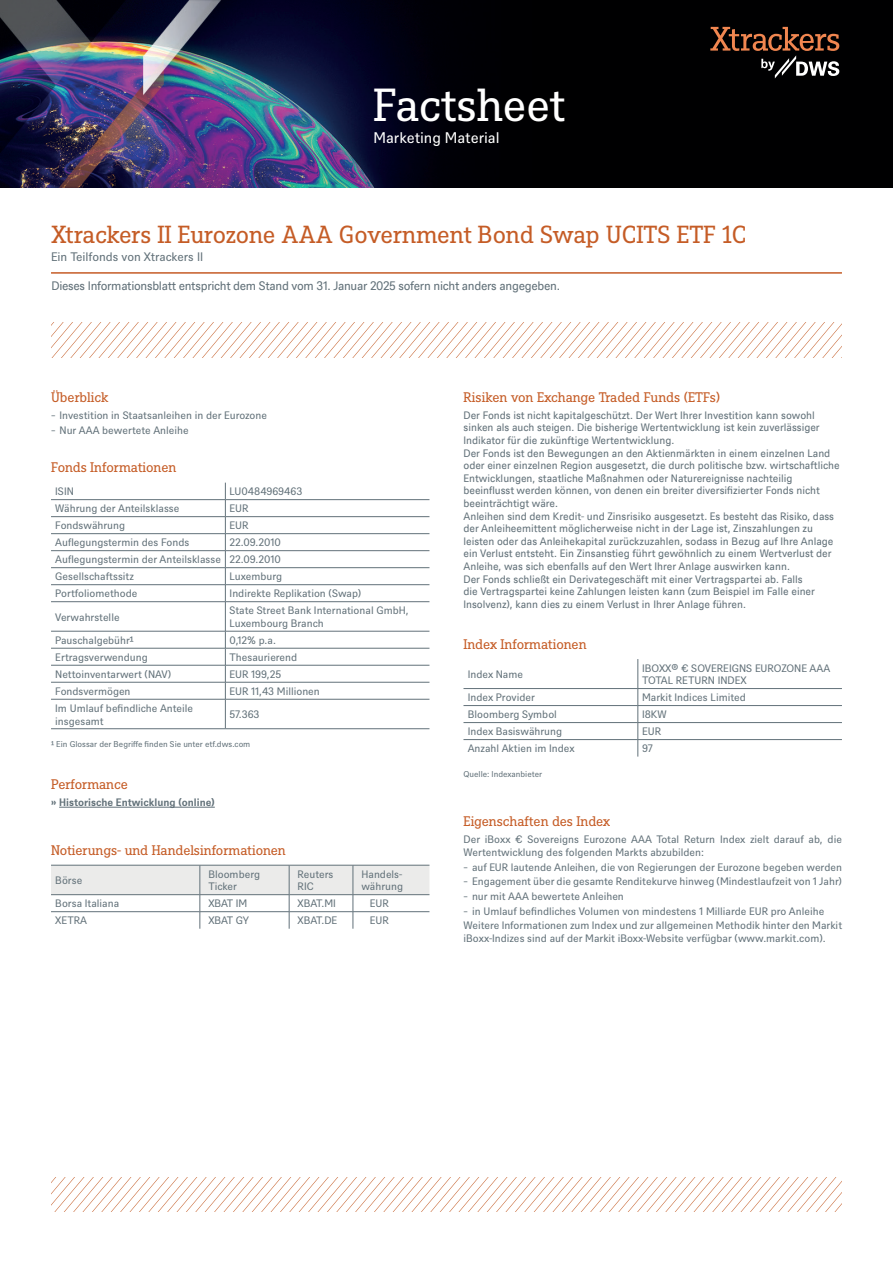
<style>
.page{position:relative;width:893px;height:1263px;background:#fff}
.page>*{position:absolute;margin:0;border:0;box-sizing:border-box;transform-origin:0 0}
.t1{font:45px "DWS Slab";letter-spacing:-.01em;color:#fff}
.t2{font:24px "DWS Slab";letter-spacing:-.005em;color:#c55c26}
.t3{font:15px "DWS Sans";color:#fff}
.t4{font:13.5px "DWS Slab";letter-spacing:-.01em;color:#c55c26}
.t5{font:12px "DWS Sans TT";letter-spacing:-.025em;color:#627179}
.t6{font:12px "DWS Sans";color:#627179}
.t7{font:10.5px/12.6px "DWS Sans";color:#627179}
.t8{font:10.5px/12.6px "DWS Sans TT";letter-spacing:-.005em;color:#627179}
.t9{font:700 10.5px "DWS Sans";color:#627179}
.t10{font:8.25px "DWS Sans";color:#627179}
</style>
<div class="page">
<hr style="left:59px;top:807px;width:156px;height:1px;background:#627179">
<hr style="left:51px;top:499px;width:174px;height:1px;background:#627179">
<hr style="left:225px;top:499px;width:204px;height:1px;background:#627179">
<hr style="left:51px;top:516px;width:174px;height:1px;background:#627179">
<hr style="left:225px;top:516px;width:204px;height:1px;background:#627179">
<hr style="left:51px;top:533px;width:174px;height:1px;background:#627179">
<hr style="left:225px;top:533px;width:204px;height:1px;background:#627179">
<hr style="left:51px;top:550px;width:174px;height:1px;background:#627179">
<hr style="left:225px;top:550px;width:204px;height:1px;background:#627179">
<hr style="left:51px;top:567px;width:174px;height:1px;background:#627179">
<hr style="left:225px;top:567px;width:204px;height:1px;background:#627179">
<hr style="left:51px;top:584px;width:174px;height:1px;background:#627179">
<hr style="left:225px;top:584px;width:204px;height:1px;background:#627179">
<hr style="left:51px;top:601px;width:174px;height:1px;background:#627179">
<hr style="left:225px;top:601px;width:204px;height:1px;background:#627179">
<hr style="left:51px;top:631px;width:174px;height:1px;background:#627179">
<hr style="left:225px;top:631px;width:204px;height:1px;background:#627179">
<hr style="left:51px;top:648px;width:174px;height:1px;background:#627179">
<hr style="left:225px;top:648px;width:204px;height:1px;background:#627179">
<hr style="left:51px;top:665px;width:174px;height:1px;background:#627179">
<hr style="left:51px;top:682px;width:174px;height:1px;background:#627179">
<hr style="left:51px;top:699px;width:174px;height:1px;background:#627179">
<hr style="left:51px;top:728px;width:174px;height:1px;background:#627179">
<hr style="left:225px;top:665px;width:204px;height:1px;background:#627179">
<hr style="left:225px;top:682px;width:204px;height:1px;background:#627179">
<hr style="left:225px;top:699px;width:204px;height:1px;background:#627179">
<hr style="left:225px;top:728px;width:204px;height:1px;background:#627179">
<svg style="left:225px;top:483px;width:1px;height:245px"></svg>
<svg style="left:51px;top:865px;width:378px;height:64px"></svg>
<hr style="left:463px;top:688px;width:175px;height:1px;background:#627179">
<hr style="left:638px;top:688px;width:204px;height:1px;background:#627179">
<hr style="left:463px;top:705px;width:175px;height:1px;background:#627179">
<hr style="left:638px;top:705px;width:204px;height:1px;background:#627179">
<hr style="left:463px;top:722px;width:175px;height:1px;background:#627179">
<hr style="left:638px;top:722px;width:204px;height:1px;background:#627179">
<hr style="left:463px;top:739px;width:175px;height:1px;background:#627179">
<hr style="left:638px;top:739px;width:204px;height:1px;background:#627179">
<svg style="left:638px;top:659px;width:1px;height:98px"></svg>
<hr style="left:51px;top:272px;width:791px;height:2px;background:#c55c26">
<svg style="left:52px;top:322px;width:790px;height:35px"></svg>
<img style="left:0;top:0;width:893px;height:188px">
<svg style="left:710px;top:27px;width:129px;height:51px;background:#3a2921"></svg>
<svg style="left:51px;top:1177px;width:791px;height:35px"></svg>
<h1 class="t1" style="left:373px;top:74px;width:193px">Factsheet</h1>
<h3 class="t3" style="left:373px;top:127px;width:128px">Marketing Material</h3>
<h2 class="t2" style="left:51px;top:218px;width:697px">Xtrackers II Eurozone AAA Government Bond Swap UCITS ETF 1C</h2>
<p class="t6" style="left:51px;top:249px;width:154px">Ein Teilfonds von Xtrackers II</p>
<p class="t5" style="left:51px;top:278px;width:510px">Dieses Informationsblatt entspricht dem Stand vom 31. Januar 2025 sofern nicht anders angegeben.</p>
<p class="t4" style="left:51px;top:388px;width:59px">Überblick</p>
<p class="t7" style="left:51px;top:407px;width:218px;line-height:14.7px">̵ Investition in Staatsanleihen in der Eurozone ̵ Nur AAA bewertete Anleihe</p>
<p class="t4" style="left:51px;top:458px;width:127px">Fonds Informationen</p>
<p class="t7" style="left:55px;top:485px;width:20px">ISIN</p>
<p class="t7" style="left:230px;top:485px;width:74px">LU0484969463</p>
<p class="t7" style="left:55px;top:502px;width:126px">Währung der Anteilsklasse</p>
<p class="t7" style="left:230px;top:502px;width:20px">EUR</p>
<p class="t7" style="left:55px;top:519px;width:71px">Fondswährung</p>
<p class="t7" style="left:230px;top:519px;width:20px">EUR</p>
<p class="t7" style="left:55px;top:536px;width:136px">Auflegungstermin des Fonds</p>
<p class="t7" style="left:55px;top:533px;width:227px;line-height:17px;text-align:justify;text-indent:174px">22.09.2010<br>Auflegungstermin der Anteilsklasse 22.09.2010<br>Gesellschaftssitz</p>
<p class="t7" style="left:230px;top:570px;width:54px">Luxemburg</p>
<p class="t7" style="left:55px;top:587px;width:84px">Portfoliomethode</p>
<p class="t7" style="left:230px;top:587px;width:133px">Indirekte Replikation (Swap)</p>
<p class="t7" style="left:55px;top:610px;width:66px">Verwahrstelle</p>
<p class="t7" style="left:230px;top:604px;width:181px">State Street Bank International GmbH,<br>Luxembourg Branch</p>
<p class="t7" style="left:55px;top:633px;width:80px">Pauschalgebühr¹</p>
<p class="t7" style="left:230px;top:633px;width:48px">0,12% p.a.</p>
<p class="t7" style="left:55px;top:650px;width:94px">Ertragsverwendung</p>
<p class="t7" style="left:230px;top:650px;width:69px">Thesaurierend</p>
<p class="t7" style="left:55px;top:667px;width:117px">Nettoinventarwert (NAV)</p>
<p class="t7" style="left:230px;top:667px;width:53px">EUR 199,25</p>
<p class="t7" style="left:55px;top:684px;width:77px">Fondsvermögen</p>
<p class="t7" style="left:230px;top:684px;width:92px">EUR 11,43 Millionen</p>
<p class="t7" style="left:55px;top:701px;width:139px">Im Umlauf befindliche Anteile insgesamt</p>
<p class="t7" style="left:230px;top:707px;width:31px">57.363</p>
<p class="t10" style="left:51px;top:738px;width:201px">¹ Ein Glossar der Begriffe finden Sie unter etf.dws.com</p>
<p class="t4" style="left:51px;top:775px;width:78px">Performance</p>
<p class="t9" style="left:51px;top:795px;width:165px">» Historische Entwicklung (online)</p>
<p class="t4" style="left:51px;top:841px;width:236px">Notierungs- und Handelsinformationen</p>
<p class="t7" style="left:55px;top:873px;width:29px">Börse</p>
<p class="t7" style="left:208px;top:867px;width:53px">Bloomberg<br>Ticker</p>
<p class="t7" style="left:298px;top:867px;width:37px">Reuters<br>RIC</p>
<p class="t7" style="left:361px;top:867px;width:43px">Handels&shy;währung</p>
<p class="t7" style="left:55px;top:897px;width:66px">Borsa Italiana</p>
<p class="t7" style="left:208px;top:897px;width:41px">XBAT IM</p>
<p class="t7" style="left:298px;top:897px;width:40px">XBAT.MI</p>
<p class="t7" style="left:370px;top:897px;width:20px">EUR</p>
<p class="t7" style="left:55px;top:914px;width:33px">XETRA</p>
<p class="t7" style="left:208px;top:914px;width:42px">XBAT GY</p>
<p class="t7" style="left:298px;top:914px;width:41px">XBAT.DE</p>
<p class="t7" style="left:370px;top:914px;width:20px">EUR</p>
<p class="t4" style="left:463px;top:388px;width:258px">Risiken von Exchange Traded Funds (ETFs)</p>
<p class="t8" style="left:463px;top:408px;width:378px">Der Fonds ist nicht kapitalgeschützt. Der Wert Ihrer Investition kann sowohl sinken als auch steigen. Die bisherige Wertentwicklung ist kein zuverlässiger Indikator für die zukünftige Wertentwicklung.<br>Der Fonds ist den Bewegungen an den Aktienmärkten in einem einzelnen Land oder einer einzelnen Region ausgesetzt, die durch politische bzw. wirtschaftliche Entwicklungen, staatliche Maßnahmen oder Naturereignisse nachteilig beeinflusst werden können, von denen ein breiter diversifizierter Fonds nicht beeinträchtigt wäre.<br>Anleihen sind dem Kredit- und Zinsrisiko ausgesetzt. Es besteht das Risiko, dass der Anleiheemittent möglicherweise nicht in der Lage ist, Zinszahlungen zu leisten oder das Anleihekapital zurückzuzahlen, sodass in Bezug auf Ihre Anlage ein Verlust entsteht. Ein Zinsanstieg führt gewöhnlich zu einem Wertverlust der Anleihe, was sich ebenfalls auf den Wert Ihrer Anlage auswirken kann.<br>Der Fonds schließt ein Derivategeschäft mit einer Vertragspartei ab. Falls<br>die Vertragspartei keine Zahlungen leisten kann (zum Beispiel im Falle einer Insolvenz), kann dies zu einem Verlust in Ihrer Anlage führen.</p>
<p class="t4" style="left:463px;top:635px;width:125px">Index Informationen</p>
<p class="t7" style="left:468px;top:667px;width:57px">Index Name</p>
<p class="t7" style="left:642px;top:661px;width:190px">IBOXX® € SOVEREIGNS EUROZONE AAA<br>TOTAL RETURN INDEX</p>
<p class="t7" style="left:468px;top:690px;width:69px">Index Provider</p>
<p class="t7" style="left:642px;top:690px;width:105px">Markit Indices Limited</p>
<p class="t7" style="left:468px;top:707px;width:91px">Bloomberg Symbol</p>
<p class="t7" style="left:642px;top:707px;width:26px">I8KW</p>
<p class="t7" style="left:468px;top:724px;width:96px">Index Basiswährung</p>
<p class="t7" style="left:642px;top:724px;width:20px">EUR</p>
<p class="t7" style="left:468px;top:741px;width:108px">Anzahl Aktien im Index</p>
<p class="t7" style="left:642px;top:741px;width:12px">97</p>
<p class="t10" style="left:463px;top:769px;width:80px">Quelle: Indexanbieter</p>
<p class="t4" style="left:463px;top:812px;width:148px">Eigenschaften des Index</p>
<p class="t7" style="left:463px;top:832px;width:380px">Der iBoxx € Sovereigns Eurozone AAA Total Return Index zielt darauf ab, die<br>Wertentwicklung des folgenden Markts abzubilden:</p>
<p class="t7" style="left:463px;top:859px;width:380px;line-height:14.7px">̵ auf EUR lautende Anleihen, die von Regierungen der Eurozone begeben werden ̵ Engagement über die gesamte Renditekurve hinweg (Mindestlaufzeit von 1 Jahr) ̵ nur mit AAA bewertete Anleihen<br>̵ in Umlauf befindliches Volumen von mindestens 1 Milliarde EUR pro Anleihe Weitere Informationen zum Index und zur allgemeinen Methodik hinter den Markit</p>
<p class="t7" style="left:463px;top:931px;width:364px">iBoxx-Indizes sind auf der Markit iBoxx-Website verfügbar (www.markit.com).</p>
</div>
